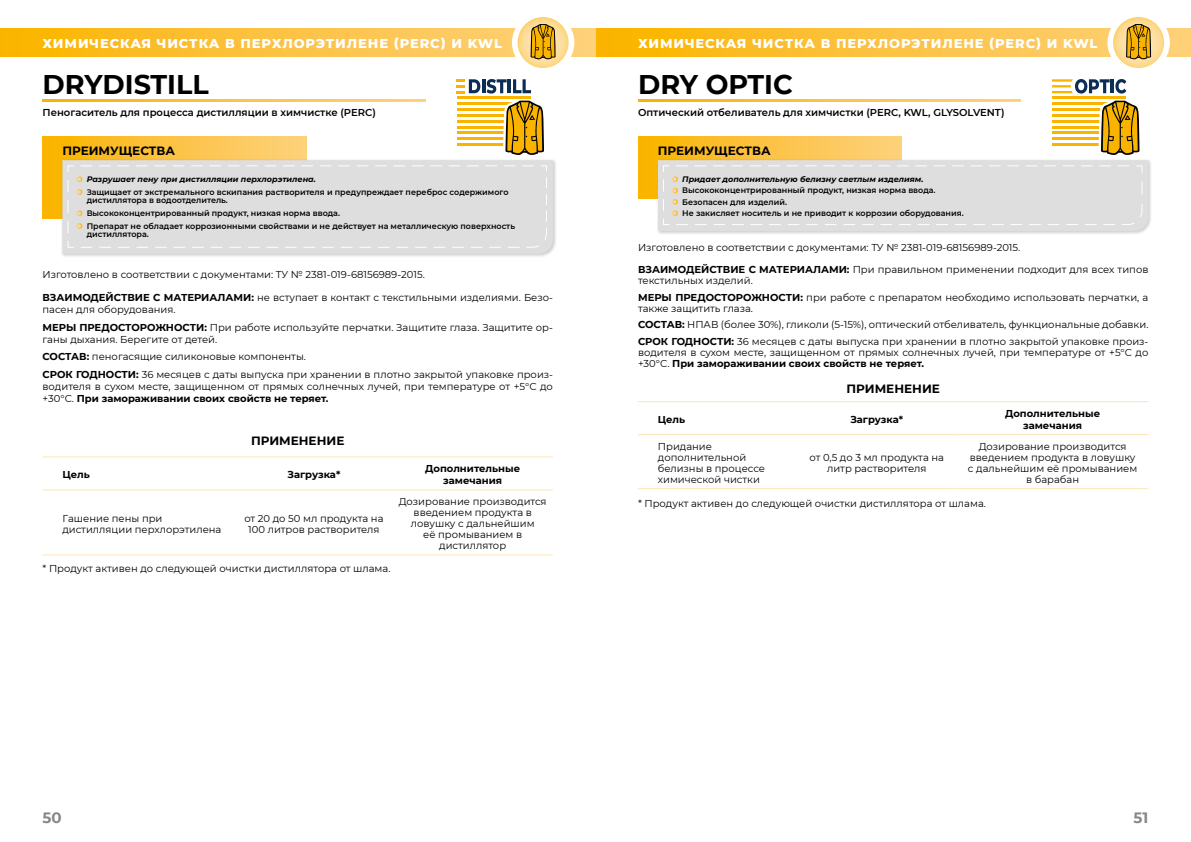
<style>
.page{position:relative;width:1191px;height:842px;background:#fff}
.page>*{position:absolute;margin:0;border:0;box-sizing:border-box;transform-origin:0 0}
.t1{font:700 27px "Montserrat";color:#000}
.t2{font:700 15px "Montserrat";color:#868786}
.t3{font:800 13px "Montserrat";letter-spacing:.07em;color:#fff}
.t4{font:700 12px "Montserrat";color:#000}
.t5{font:10px/11px "Montserrat";color:#000}
.t6{font:600 10px "Montserrat";color:#000}
.t7{font:700 10px/12px "Montserrat";color:#000;text-align:center}
.t8{font:600 8px/11.3px "Montserrat";color:#000}
.t9{font:italic 700 8px "Montserrat";color:#000}
.s1{font-weight:700}
</style>
<div class="page">
<div style="left:638px;top:136px;width:263px;height:62px;background:#fab500"></div>
<div style="left:43px;top:136px;width:263px;height:82px;background:linear-gradient(to right,#fab400,#fed282)"></div>
<div style="left:656px;top:158px;width:496px;height:77px;background:#000;opacity:.2"></div>
<div style="left:61px;top:158px;width:496px;height:100px;background:#000;opacity:.2"></div>
<div style="left:62px;top:160px;width:491px;height:94px;background:#dedede"></div>
<div style="left:67px;top:165px;width:480px;height:83px;background:#dedede"></div>
<hr style="left:638px;top:99px;width:382px;height:3px;background:#fab400">
<svg style="left:43px;top:99px;width:382px;height:3px"></svg>
<svg style="left:595px;top:28px;width:596px;height:29px;background:#fbc13a"></svg>
<svg style="left:0;top:28px;width:595px;height:29px;background:#fbc13d"></svg>
<div style="left:1107px;top:11px;width:62px;height:63px;background:#fff;border-radius:50%"></div>
<svg style="left:1113px;top:17px;width:51px;height:51px"></svg>
<svg style="left:1126px;top:24px;width:25px;height:35px"></svg>
<div style="left:512px;top:11px;width:62px;height:63px;background:#fff;border-radius:50%"></div>
<svg style="left:517px;top:17px;width:51px;height:51px"></svg>
<svg style="left:530px;top:24px;width:25px;height:35px"></svg>
<hr style="left:456px;top:143px;width:74px;height:3px;background:#fab400">
<hr style="left:456px;top:137px;width:74px;height:3px;background:#fab400">
<hr style="left:456px;top:103px;width:74px;height:2px;background:#fab400">
<hr style="left:456px;top:97px;width:74px;height:2px;background:#fab400">
<hr style="left:456px;top:108px;width:74px;height:3px;background:#fab400">
<hr style="left:456px;top:114px;width:74px;height:3px;background:#fab400">
<hr style="left:456px;top:120px;width:74px;height:2px;background:#fab400">
<hr style="left:456px;top:126px;width:74px;height:2px;background:#fab400">
<hr style="left:456px;top:132px;width:74px;height:2px;background:#fab400">
<svg style="left:456px;top:79px;width:24px;height:14px"></svg>
<hr style="left:482px;top:79px;width:3px;height:14px;background:#0c2d56">
<svg style="left:486px;top:79px;width:58px;height:76px"></svg>
<svg style="left:658px;top:79px;width:490px;height:152px"></svg>
<hr style="left:43px;top:456px;width:192px;height:1px;background:#ffe4b4">
<hr style="left:235px;top:456px;width:159px;height:1px;background:#ffe4b4">
<hr style="left:394px;top:456px;width:159px;height:1px;background:#ffe4b4">
<hr style="left:43px;top:489px;width:192px;height:1px;background:#ffe4b4">
<hr style="left:235px;top:489px;width:159px;height:1px;background:#ffe4b4">
<hr style="left:394px;top:489px;width:159px;height:1px;background:#ffe4b4">
<hr style="left:43px;top:554px;width:192px;height:1px;background:#ffe4b4">
<hr style="left:235px;top:554px;width:159px;height:1px;background:#ffe4b4">
<hr style="left:394px;top:554px;width:159px;height:1px;background:#ffe4b4">
<hr style="left:638px;top:401px;width:159px;height:1px;background:#ffe4b4">
<hr style="left:797px;top:401px;width:161px;height:1px;background:#ffe4b4">
<hr style="left:958px;top:401px;width:190px;height:1px;background:#ffe4b4">
<hr style="left:638px;top:434px;width:159px;height:1px;background:#ffe4b4">
<hr style="left:797px;top:434px;width:161px;height:1px;background:#ffe4b4">
<hr style="left:958px;top:434px;width:190px;height:1px;background:#ffe4b4">
<hr style="left:638px;top:488px;width:159px;height:1px;background:#ffe4b4">
<hr style="left:797px;top:488px;width:161px;height:1px;background:#ffe4b4">
<hr style="left:958px;top:488px;width:190px;height:1px;background:#ffe4b4">
<h3 class="t3" style="left:43px;top:34px;width:461px">ХИМИЧЕСКАЯ ЧИСТКА В ПЕРХЛОРЭТИЛЕНЕ (PERC) И KWL</h3>
<h3 class="t3" style="left:638px;top:34px;width:461px">ХИМИЧЕСКАЯ ЧИСТКА В ПЕРХЛОРЭТИЛЕНЕ (PERC) И KWL</h3>
<h1 class="t1" style="left:43px;top:65px;width:168px">DRYDISTILL</h1>
<h1 class="t1" style="left:638px;top:65px;width:156px">DRY OPTIC</h1>
<p class="t6" style="left:43px;top:105px;width:335px">Пеногаситель для процесса дистилляции в химчистке (PERC)</p>
<p class="t6" style="left:638px;top:105px;width:368px">Оптический отбеливатель для химчистки (PERC, KWL, GLYSOLVENT)</p>
<p class="t4" style="left:62px;top:142px;width:114px">ПРЕИМУЩЕСТВА</p>
<p class="t4" style="left:658px;top:142px;width:114px">ПРЕИМУЩЕСТВА</p>
<p class="t9" style="left:682px;top:173px;width:243px">Придает дополнительную белизну светлым изделиям.</p>
<p class="t8" style="left:682px;top:185px;width:283px">Высококонцентрированный продукт, низкая норма ввода.<br>Безопасен для изделий.<br>Не закисляет носитель и не приводит к коррозии оборудования.</p>
<p class="t9" style="left:87px;top:173px;width:231px">Разрушает пену при дистилляции перхлорэтилена.</p>
<p class="t8" style="left:87px;top:187px;width:423px;line-height:8.5px">Защищает от экстремального вскипания растворителя и предупреждает переброс содержимого дистиллятора в водоотделитель.</p>
<p class="t8" style="left:87px;top:206px;width:430px;line-height:12.8px">Высококонцентрированный продукт, низкая норма ввода.<br>Препарат не обладает коррозионными свойствами и не действует на металлическую поверхность</p>
<p class="t8" style="left:87px;top:228px;width:64px">дистиллятора.</p>
<p class="t5" style="left:43px;top:268px;width:384px">Изготовлено в соответствии с документами: ТУ № 2381-019-68156989-2015.</p>
<p class="t5" style="left:43px;top:291px;width:512px;line-height:12px"><span class="s1">ВЗАИМОДЕЙСТВИЕ С МАТЕРИАЛАМИ:</span> не вступает в контакт с текстильными изделиями. Безо&shy;пасен для оборудования.</p>
<p class="t5" style="left:43px;top:321px;width:512px;line-height:12px"><span class="s1">МЕРЫ ПРЕДОСТОРОЖНОСТИ:</span> При работе используйте перчатки. Защитите глаза. Защитите ор&shy;ганы дыхания. Берегите от детей.</p>
<p class="t5" style="left:43px;top:347px;width:512px;line-height:17.7px"><span class="s1">СОСТАВ:</span> пеногасящие силиконовые компоненты.<br><span class="s1">СРОК ГОДНОСТИ:</span> 36 месяцев с даты выпуска при хранении в плотно закрытой упаковке произ-</p>
<p class="t5" style="left:43px;top:380px;width:512px;line-height:12px">водителя в сухом месте, защищенном от прямых солнечных лучей, при температуре от +5°С до +30°С. <span class="s1">При замораживании своих свойств не теряет.</span></p>
<p class="t4" style="left:251px;top:432px;width:95px">ПРИМЕНЕНИЕ</p>
<p class="t7" style="left:62px;top:468px;width:29px">Цель</p>
<p class="t7" style="left:287px;top:468px;width:54px">Загрузка*</p>
<p class="t7" style="left:425px;top:462px;width:96px">Дополнительные замечания</p>
<p class="t5" style="left:62px;top:512px;width:160px">Гашение пены при дистилляции перхлорэтилена</p>
<p class="t5" style="left:244px;top:512px;width:141px;text-align:center">от 20 до 50 мл продукта на<br>100 литров растворителя</p>
<p class="t5" style="left:399px;top:496px;width:149px;text-align:center">Дозирование производится введением продукта в ловушку с дальнейшим<br>её промыванием в дистиллятор</p>
<p class="t5" style="left:43px;top:563px;width:349px">* Продукт активен до следующей очистки дистиллятора от шлама.</p>
<p class="t5" style="left:638px;top:241px;width:384px">Изготовлено в соответствии с документами: ТУ № 2381-019-68156989-2015.</p>
<p class="t5" style="left:638px;top:264px;width:512px"><span class="s1">ВЗАИМОДЕЙСТВИЕ С МАТЕРИАЛАМИ:</span> При правильном применении подходит для всех типов текстильных изделий.</p>
<p class="t5" style="left:638px;top:291px;width:512px"><span class="s1">МЕРЫ ПРЕДОСТОРОЖНОСТИ:</span> при работе с препаратом необходимо использовать перчатки, а также защитить глаза.</p>
<p class="t5" style="left:638px;top:316px;width:512px;line-height:16.7px"><span class="s1">СОСТАВ:</span> НПАВ (более 30%), гликоли (5-15%), оптический отбеливатель, функциональные добавки.<br><span class="s1">СРОК ГОДНОСТИ:</span> 36 месяцев с даты выпуска при хранении в плотно закрытой упаковке произ-</p>
<p class="t5" style="left:638px;top:347px;width:512px">водителя в сухом месте, защищенном от прямых солнечных лучей, при температуре от +5°С до +30°С. <span class="s1">При замораживании своих свойств не теряет.</span></p>
<p class="t4" style="left:846px;top:380px;width:95px">ПРИМЕНЕНИЕ</p>
<p class="t7" style="left:658px;top:413px;width:29px">Цель</p>
<p class="t7" style="left:850px;top:413px;width:54px">Загрузка*</p>
<p class="t7" style="left:1005px;top:407px;width:96px">Дополнительные замечания</p>
<p class="t5" style="left:658px;top:441px;width:109px">Придание дополнительной белизны в процессе химической чистки</p>
<p class="t5" style="left:809px;top:452px;width:136px;text-align:center">от 0,5 до 3 мл продукта на литр растворителя</p>
<p class="t5" style="left:968px;top:441px;width:171px;text-align:center">Дозирование производится введением продукта в ловушку с дальнейшим её промыванием в барабан</p>
<p class="t5" style="left:638px;top:498px;width:349px">* Продукт активен до следующей очистки дистиллятора от шлама.</p>
<h2 class="t2" style="left:43px;top:806px;width:21px">50</h2>
<h2 class="t2" style="left:1133px;top:806px;width:16px">51</h2>
</div>
